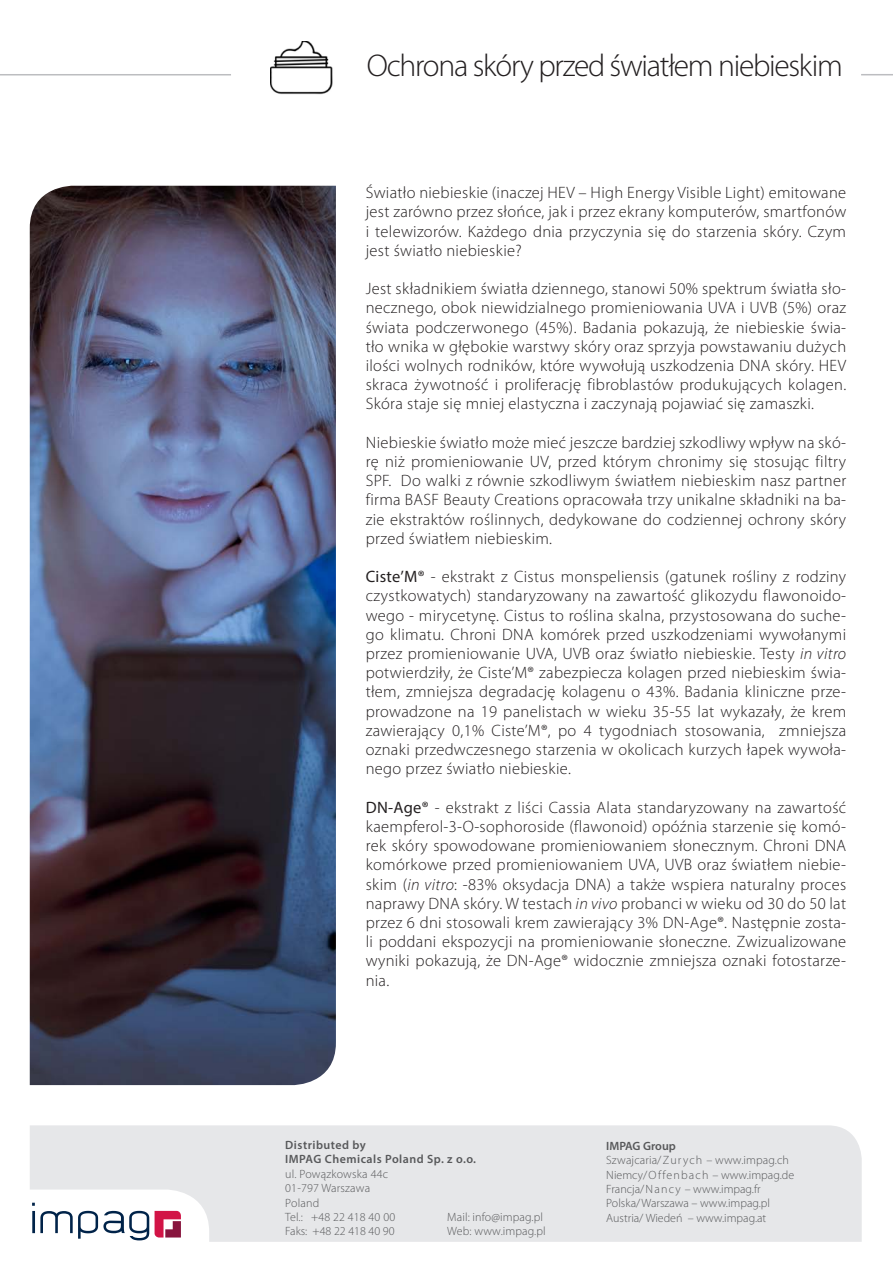
<style>
.page{position:relative;width:893px;height:1263px;background:#fff}
.page>*{position:absolute;margin:0;border:0;box-sizing:border-box;transform-origin:0 0}
.t1{font:300 31.5px "Myriad Pro";letter-spacing:-.04em;color:#231f20}
.t2{font:300 16.5px/19.2px "Myriad Pro";letter-spacing:.02em;color:#231f20;text-align:justify}
.t3{font:300 12px/14.4px "Myriad Pro";letter-spacing:.01em;color:#57585a}
.t4{font:600 12px "Myriad Pro";letter-spacing:.04em;color:#57585a}
.s1{font-weight:400}
.s2{font-style:italic}
.s3{font-weight:600}
</style>
<div class="page">
<img style="left:30px;top:186px;width:306px;height:899px">
<hr style="left:861px;top:74px;width:32px;height:1px;background:#bcbdc0">
<hr style="left:0;top:74px;width:231px;height:1px;background:#bcbdc0">
<img style="left:271px;top:42px;width:62px;height:53px">
<div style="left:30px;top:1125px;width:832px;height:117px;background:#e6e7e9"></div>
<svg style="left:30px;top:1189px;width:181px;height:53px"></svg>
<p class="t1" style="left:367px;top:48px;width:478px">Ochrona skóry przed światłem niebieskim</p>
<p class="t2" style="left:366px;top:183px;width:482px">Światło niebieskie (inaczej HEV – High Energy Visible Light) emitowane jest zarówno przez słońce, jak i przez ekrany komputerów, smartfonów i telewizorów. Każdego dnia przyczynia się do starzenia skóry. Czym jest światło niebieskie?</p>
<p class="t2" style="left:366px;top:279px;width:482px">Jest składnikiem światła dziennego, stanowi 50% spektrum światła sło&shy;necznego, obok niewidzialnego promieniowania UVA i UVB (5%) oraz świata podczerwonego (45%). Badania pokazują, że niebieskie świa&shy;tło wnika w głębokie warstwy skóry oraz sprzyja powstawaniu dużych ilości wolnych rodników, które wywołują uszkodzenia DNA skóry. HEV skraca żywotność i proliferację fibroblastów produkujących kolagen.<br>Skóra staje się mniej elastyczna i zaczynają pojawiać się zamaszki.</p>
<p class="t2" style="left:366px;top:433px;width:482px">Niebieskie światło może mieć jeszcze bardziej szkodliwy wpływ na skó&shy;rę niż promieniowanie UV, przed którym chronimy się stosując filtry SPF. Do walki z równie szkodliwym światłem niebieskim nasz partner firma BASF Beauty Creations opracowała trzy unikalne składniki na ba&shy;zie ekstraktów roślinnych, dedykowane do codziennej ochrony skóry przed światłem niebieskim.</p>
<p class="t2" style="left:366px;top:567px;width:482px"><span class="s1">Ciste’M®</span> - ekstrakt z Cistus monspeliensis (gatunek rośliny z rodziny czystkowatych) standaryzowany na zawartość glikozydu flawonoido&shy;wego - mirycetynę. Cistus to roślina skalna, przystosowana do suche&shy;go klimatu. Chroni DNA komórek przed uszkodzeniami wywołanymi przez promieniowanie UVA, UVB oraz światło niebieskie. Testy <span class="s2">in vitro </span>potwierdziły, że Ciste’M® zabezpiecza kolagen przed niebieskim świa&shy;tłem, zmniejsza degradację kolagenu o 43%. Badania kliniczne prze&shy;prowadzone na 19 panelistach w wieku 35-55 lat wykazały, że krem zawierający 0,1% Ciste’M®, po 4 tygodniach stosowania, zmniejsza oznaki przedwczesnego starzenia w okolicach kurzych łapek wywoła&shy;nego przez światło niebieskie.</p>
<p class="t2" style="left:366px;top:798px;width:482px"><span class="s1">DN-Age®</span> - ekstrakt z liści Cassia Alata standaryzowany na zawartość kaempferol-3-O-sophoroside (flawonoid) opóźnia starzenie się komó&shy;rek skóry spowodowane promieniowaniem słonecznym. Chroni DNA komórkowe przed promieniowaniem UVA, UVB oraz światłem niebie&shy;skim (<span class="s2">in vitro</span>: -83% oksydacja DNA) a także wspiera naturalny proces naprawy DNA skóry. W testach <span class="s2">in vivo</span> probanci w wieku od 30 do 50 lat przez 6 dni stosowali krem zawierający 3% DN-Age®. Następnie zosta&shy;li poddani ekspozycji na promieniowanie słoneczne. Zwizualizowane wyniki pokazują, że DN-Age® widocznie zmniejsza oznaki fotostarze&shy;nia.</p>
<p class="t4" style="left:285px;top:1137px;width:82px">Distributed by</p>
<p class="t4" style="left:285px;top:1152px;width:192px">IMPAG Chemicals Poland Sp. z o.o.</p>
<p class="t3" style="left:285px;top:1167px;width:104px">ul. Powązkowska 44c</p>
<p class="t3" style="left:285px;top:1181px;width:86px">01-797 Warszawa</p>
<p class="t3" style="left:285px;top:1195px;width:35px">Poland</p>
<p class="t3" style="left:285px;top:1210px;width:111px">Tel.: +48 22 418 40 00</p>
<p class="t3" style="left:447px;top:1210px;width:97px">Mail: info@impag.pl</p>
<p class="t3" style="left:285px;top:1224px;width:111px">Faks: +48 22 418 40 90</p>
<p class="t3" style="left:447px;top:1224px;width:100px">Web: www.impag.pl</p>
<p class="t3" style="left:606px;top:1139px;width:184px"><span class="s3">IMPAG Group<br></span>Szwajcaria/Zur ych – www.impag.ch</p>
<p class="t3" style="left:606px;top:1168px;width:189px">Niemcy/O ffenbach – www.impag.de</p>
<p class="t3" style="left:606px;top:1182px;width:156px">Francja/Nanc y – www.impag.fr</p>
<p class="t3" style="left:606px;top:1196px;width:165px">Polska/Warszawa – www.impag.pl</p>
<p class="t3" style="left:606px;top:1211px;width:162px">Austria/ Wiedeń – www.impag.at</p>
</div>
